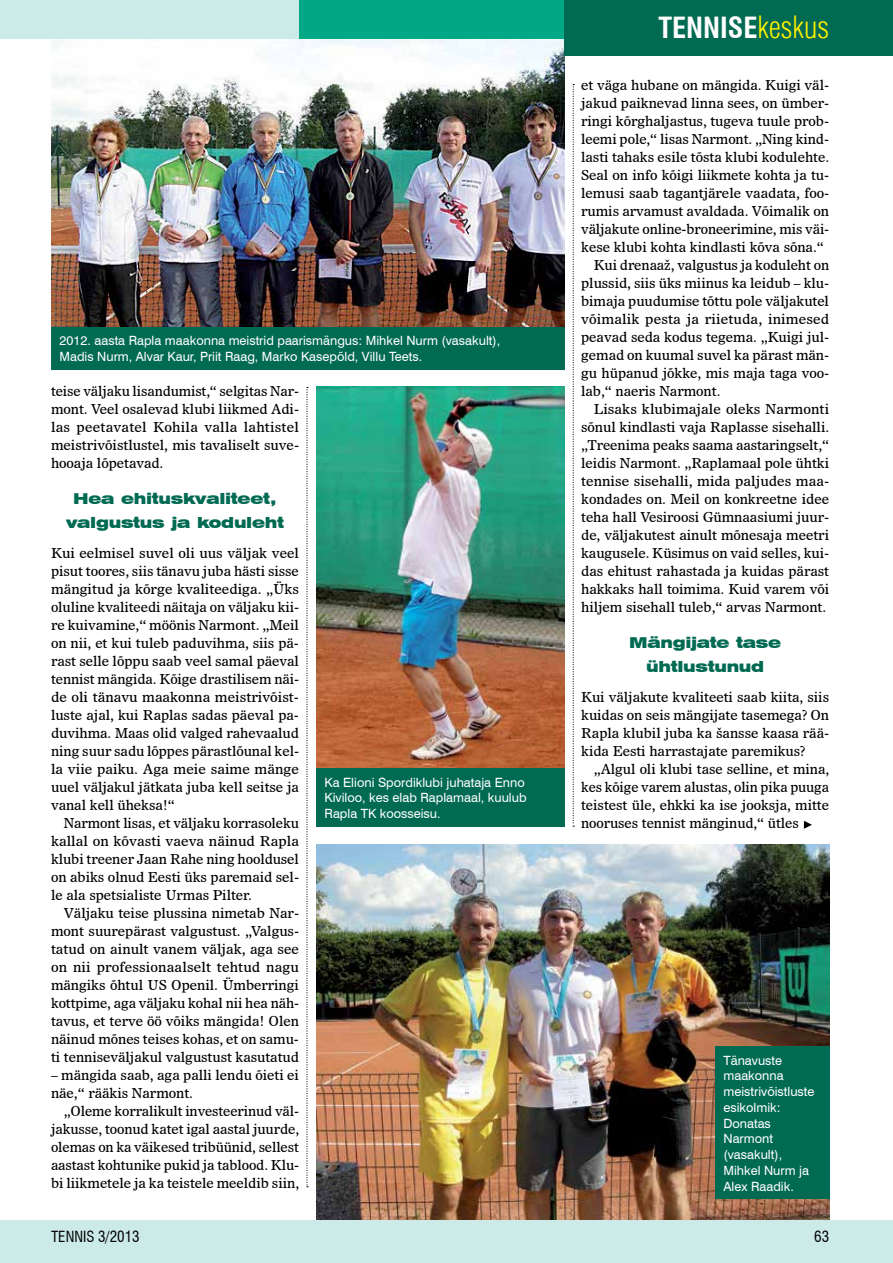
<style>
.page{position:relative;width:893px;height:1263px;background:#fff}
.page>*{position:absolute;margin:0;border:0;box-sizing:border-box;transform-origin:0 0}
.t1{font:700 condensed 28.5px "Swiss 721 BT";color:#fff}
.t2{font:900 expanded 15px/24px "Swiss 721 BT";letter-spacing:-.02em;color:#006a53;text-align:center}
.t3{font:condensed 15px "Swiss 721 BT";color:#000}
.t4{font:13.5px/18px "Dutch 811 BT Roman D";letter-spacing:-.005em;color:#000;text-align:justify}
.t5{font:12.75px/15.8px "Swiss 721 BT";color:#fff}
.s1{font-family:"Switzerland Cond Light Plain";font-weight:400;font-stretch:normal;font-size:30px;color:#fff200}
</style>
<div class="page">
<img style="left:51px;top:38px;width:513px;height:289px">
<img style="left:316px;top:844px;width:513px;height:376px">
<img style="left:316px;top:387px;width:248px;height:381px">
<svg style="left:306px;top:387px;width:2px;height:800px"></svg>
<svg style="left:573px;top:84px;width:1px;height:743px"></svg>
<svg style="left:804px;top:821px;width:8px;height:8px"></svg>
<div style="left:316px;top:768px;width:248px;height:59px;background:#006a53"></div>
<div style="left:715px;top:1046px;width:114px;height:153px;background:#006a53"></div>
<div style="left:51px;top:327px;width:513px;height:42px;background:#006a53"></div>
<div style="left:0;top:0;width:316px;height:38px;background:#cceae8"></div>
<div style="left:299px;top:0;width:293px;height:38px;background:#00a886"></div>
<div style="left:564px;top:0;width:329px;height:55px;background:#006a53"></div>
<div style="left:0;top:1220px;width:893px;height:43px;background:#cceae8"></div>
<p class="t5" style="left:60px;top:332px;width:442px">2012. aasta Rapla maakonna meistrid paarismängus: Mihkel Nurm (vasakult),<br>Madis Nurm, Alvar Kaur, Priit Raag, Marko Kasepõld, Villu Teets.</p>
<p class="t4" style="left:51px;top:382px;width:250px">teise väljaku lisandumist,“ selgitas Nar&shy;mont. Veel osalevad klubi liikmed Adi&shy;las peetavatel Kohila valla lahtistel meistrivõistlustel, mis tavaliselt suve&shy;hooaja lõpetavad.</p>
<p class="t2" style="left:66px;top:487px;width:219px">Hea ehituskvaliteet, valgustus ja koduleht</p>
<p class="t4" style="left:51px;top:544px;width:250px">Kui eelmisel suvel oli uus väljak veel pisut toores, siis tänavu juba hästi sisse mängitud ja kõrge kvaliteediga. „Üks oluline kvaliteedi näitaja on väljaku kii&shy;re kuivamine,“ möönis Narmont. „Meil on nii, et kui tuleb paduvihma, siis pä&shy;rast selle lõppu saab veel samal päeval tennist mängida. Kõige drastilisem näi&shy;de oli tänavu maakonna meistrivõist&shy;luste ajal, kui Raplas sadas päeval pa&shy;duvihma. Maas olid valged rahevaalud ning suur sadu lõppes pärastlõunal kel&shy;la viie paiku. Aga meie saime mänge uuel väljakul jätkata juba kell seitse ja vanal kell üheksa!“</p>
<p class="t4" style="left:51px;top:814px;width:250px;text-indent:13px">Narmont lisas, et väljaku korrasoleku kallal on kõvasti vaeva näinud Rapla klubi treener Jaan Rahe ning hooldusel on abiks olnud Eesti üks paremaid sel&shy;le ala spetsialiste Urmas Pilter.</p>
<p class="t4" style="left:51px;top:904px;width:250px;text-indent:13px">Väljaku teise plussina nimetab Nar&shy;mont suurepärast valgustust. „Valgus&shy;tatud on ainult vanem väljak, aga see on nii professionaalselt tehtud nagu mängiks õhtul US Openil. Ümberringi kottpime, aga väljaku kohal nii hea näh&shy;tavus, et terve öö võiks mängida! Olen näinud mõnes teises kohas, et on samu&shy;ti tenniseväljakul valgustust kasutatud</p>
<p class="t4" style="left:51px;top:1066px;width:250px">– mängida saab, aga palli lendu õieti ei näe,“ rääkis Narmont.</p>
<p class="t4" style="left:51px;top:1102px;width:250px;text-indent:13px">„Oleme korralikult investeerinud väl&shy;jakusse, toonud katet igal aastal juurde, olemas on ka väikesed tribüünid, sellest aastast kohtunike pukid ja tablood. Klu&shy;bi liikmetele ja ka teistele meeldib siin,</p>
<p class="t5" style="left:325px;top:774px;width:204px">Ka Elioni Spordiklubi juhataja Enno<br>Kiviloo, kes elab Raplamaal, kuulub<br>Rapla TK koosseisu.</p>
<h1 class="t1" style="left:658px;top:11px;width:172px">TENNISE<span class="s1">keskus</span></h1>
<p class="t4" style="left:581px;top:76px;width:249px">et väga hubane on mängida. Kuigi väl-</p>
<p class="t4" style="left:581px;top:94px;width:249px">jakud paiknevad linna sees, on ümber-</p>
<p class="t4" style="left:581px;top:112px;width:250px">ringi kõrghaljastus, tugeva tuule prob-</p>
<p class="t4" style="left:581px;top:130px;width:250px">leemi pole,“ lisas Narmont. „Ning kind-</p>
<p class="t4" style="left:581px;top:148px;width:250px">lasti tahaks esile tõsta klubi kodulehte.</p>
<p class="t4" style="left:581px;top:166px;width:249px">Seal on info kõigi liikmete kohta ja tu-</p>
<p class="t4" style="left:581px;top:184px;width:250px">lemusi saab tagantjärele vaadata, foo-</p>
<p class="t4" style="left:581px;top:202px;width:249px">rumis arvamust avaldada. Võimalik on</p>
<p class="t4" style="left:581px;top:220px;width:250px">väljakute online-broneerimine, mis väi-</p>
<p class="t4" style="left:581px;top:238px;width:244px">kese klubi kohta kindlasti kõva sõna.“</p>
<p class="t4" style="left:594px;top:256px;width:237px">Kui drenaaž, valgustus ja koduleht on</p>
<p class="t4" style="left:581px;top:274px;width:250px">plussid, siis üks miinus ka leidub – klu-</p>
<p class="t4" style="left:581px;top:292px;width:249px">bimaja puudumise tõttu pole väljakutel</p>
<p class="t4" style="left:581px;top:310px;width:250px">võimalik pesta ja riietuda, inimesed</p>
<p class="t4" style="left:581px;top:328px;width:250px">peavad seda kodus tegema. „Kuigi jul-</p>
<p class="t4" style="left:581px;top:346px;width:250px">gemad on kuumal suvel ka pärast män-</p>
<p class="t4" style="left:581px;top:364px;width:250px">gu hüpanud jõkke, mis maja taga voo-</p>
<p class="t4" style="left:581px;top:382px;width:141px">lab,“ naeris Narmont.</p>
<p class="t4" style="left:594px;top:400px;width:237px">Lisaks klubimajale oleks Narmonti</p>
<p class="t4" style="left:581px;top:418px;width:250px">sõnul kindlasti vaja Raplasse sisehalli.</p>
<p class="t4" style="left:581px;top:436px;width:249px">„Treenima peaks saama aastaringselt,“</p>
<p class="t4" style="left:581px;top:454px;width:250px">leidis Narmont. „Raplamaal pole ühtki</p>
<p class="t4" style="left:581px;top:472px;width:250px">tennise sisehalli, mida paljudes maa-</p>
<p class="t4" style="left:581px;top:490px;width:249px">kondades on. Meil on konkreetne idee</p>
<p class="t4" style="left:581px;top:508px;width:250px">teha hall Vesiroosi Gümnaasiumi juur-</p>
<p class="t4" style="left:581px;top:526px;width:249px">de, väljakutest ainult mõnesaja meetri</p>
<p class="t4" style="left:581px;top:544px;width:250px">kaugusele. Küsimus on vaid selles, kui-</p>
<p class="t4" style="left:581px;top:562px;width:250px">das ehitust rahastada ja kuidas pärast</p>
<p class="t4" style="left:581px;top:580px;width:250px">hakkaks hall toimima. Kuid varem või</p>
<p class="t4" style="left:581px;top:598px;width:247px">hiljem sisehall tuleb,“ arvas Narmont.</p>
<p class="t2" style="left:629px;top:631px;width:154px">Mängijate tase ühtlustunud</p>
<p class="t4" style="left:581px;top:688px;width:250px">Kui väljakute kvaliteeti saab kiita, siis kuidas on seis mängijate tasemega? On Rapla klubil juba ka šansse kaasa rää&shy;kida Eesti harrastajate paremikus?</p>
<p class="t4" style="left:581px;top:760px;width:249px;text-indent:13px">„Algul oli klubi tase selline, et mina, kes kõige varem alustas, olin pika puuga teistest üle, ehkki ka ise jooksja, mitte nooruses tennist mänginud,“ ütles</p>
<p class="t5" style="left:723px;top:1052px;width:93px">Tänavuste maakonna meistrivõistluste esikolmik:<br>Donatas<br>Narmont (vasakult),<br>Mihkel Nurm ja<br>Alex Raadik.</p>
<p class="t3" style="left:51px;top:1227px;width:90px">TENNIS 3/2013</p>
<p class="t3" style="left:814px;top:1227px;width:16px">63</p>
</div>
